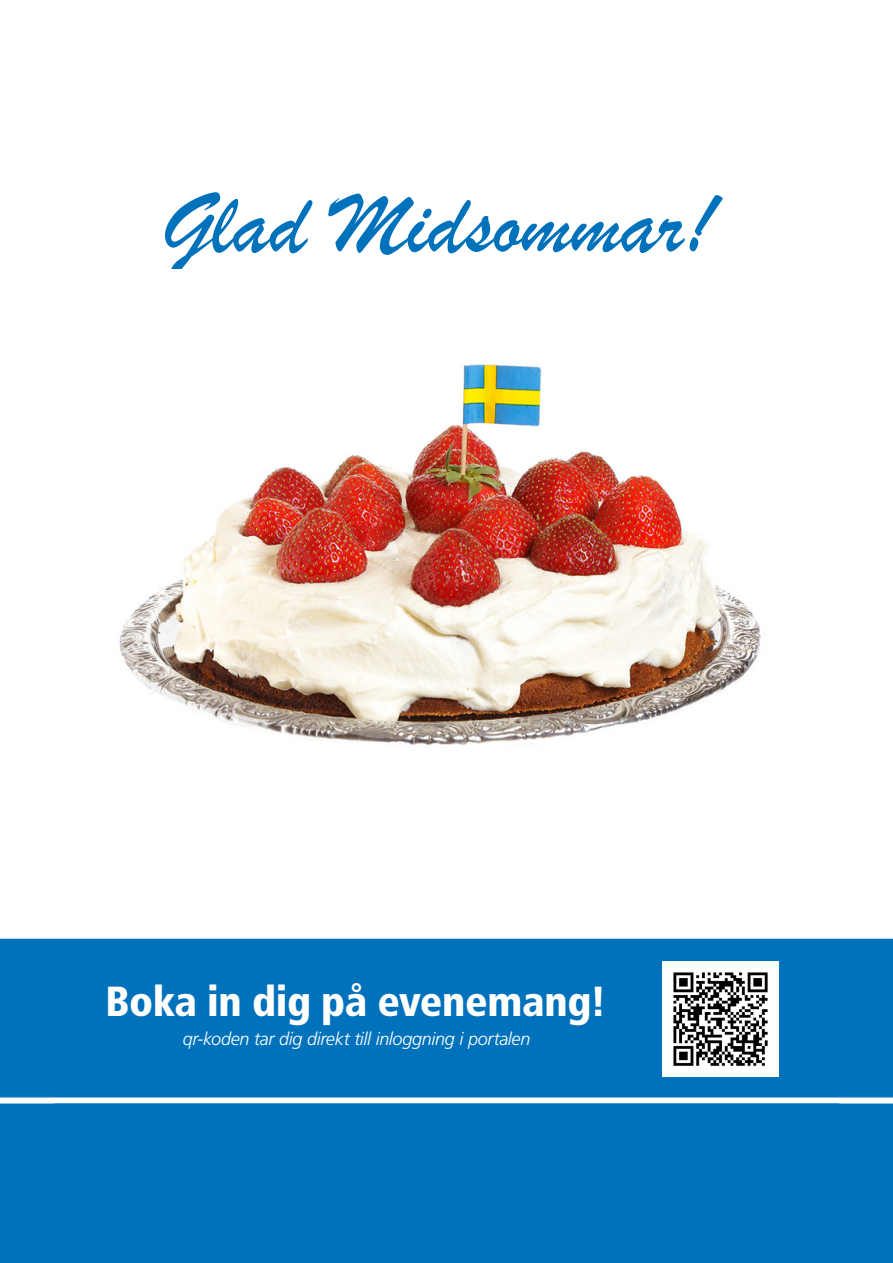
<style>
.page{position:relative;width:893px;height:1263px;background:#fff}
.page>*{position:absolute;margin:0;border:0;box-sizing:border-box;transform-origin:0 0}
.t1{font:90px "Brush Script";color:#0072bc}
.t2{font:900 condensed 42px "Frutiger LT Std";letter-spacing:-.01em;color:#fff}
.t3{font:italic 300 18px "Frutiger LT Std";letter-spacing:-.02em;color:#fff}
</style>
<div class="page">
<div style="left:0;top:939px;width:893px;height:158px;background:#0072bc"></div>
<img style="left:663px;top:961px;width:115px;height:115px">
<div style="left:0;top:1103px;width:893px;height:160px;background:#0072bc"></div>
<img style="left:119px;top:364px;width:642px;height:381px">
<p class="t1" style="left:162px;top:169px;width:555px">Glad Midsommar!</p>
<p class="t2" style="left:106px;top:976px;width:502px">Boka in dig på evenemang!</p>
<p class="t3" style="left:183px;top:1028px;width:349px">qr-koden tar dig direkt till inloggning i portalen</p>
</div>
